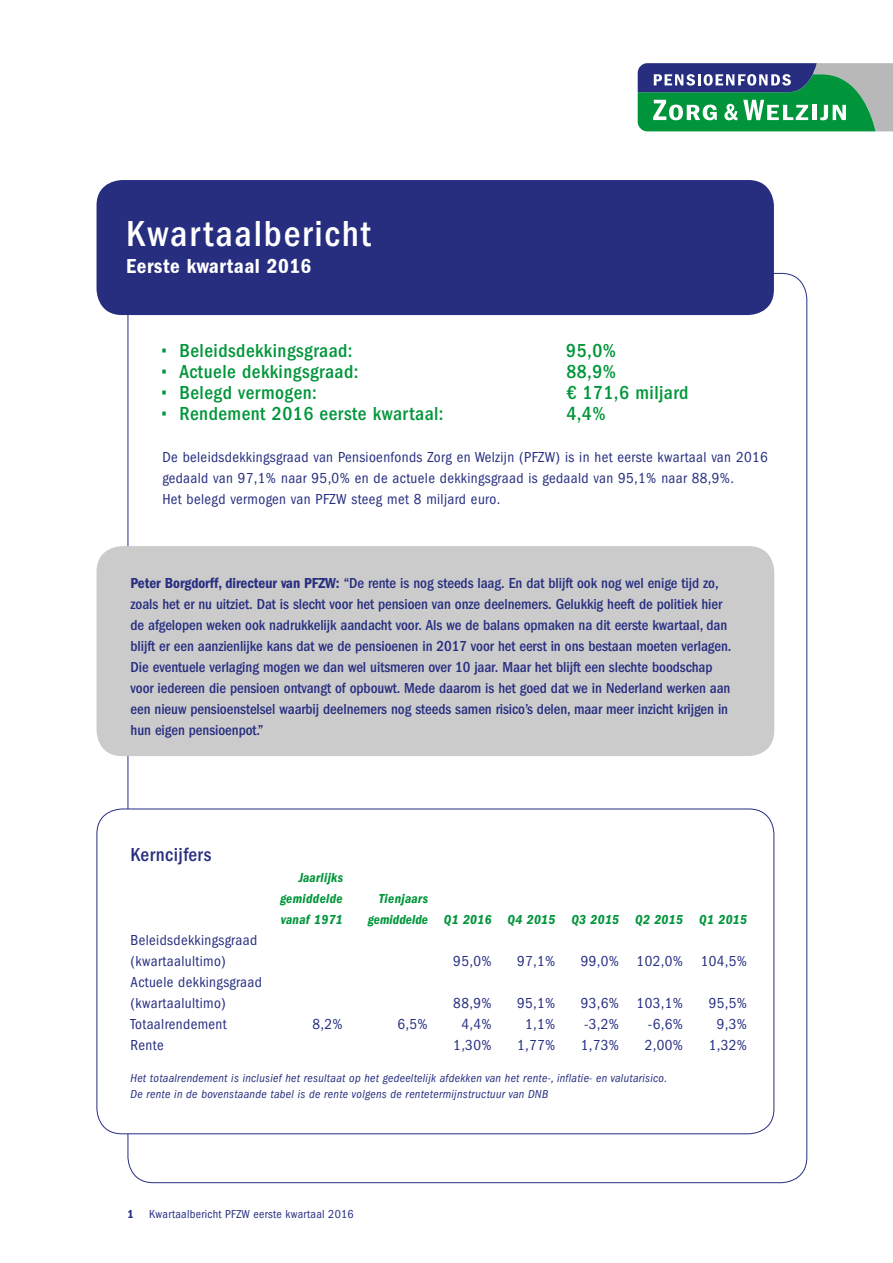
<style>
.page{position:relative;width:893px;height:1263px;background:#fff}
.page>*{position:absolute;margin:0;border:0;box-sizing:border-box;transform-origin:0 0}
.t1{font:500 condensed 37.5px "ITC Franklin Gothic Std";letter-spacing:.05em;color:#fff}
.t2{font:21px "ITC Franklin Gothic Std Dm Cd";letter-spacing:.025em;color:#fff}
.t3{font:500 condensed 19.5px "ITC Franklin Gothic Std";letter-spacing:.025em;color:#00953a}
.t4{font:500 condensed 19.5px "ITC Franklin Gothic Std";letter-spacing:.025em;color:#272e80}
.t5{font:500 condensed 15px/21px "ITC Franklin Gothic Std";letter-spacing:-.005em;color:#272e80}
.t6{font:condensed 15px/21px "ITC Franklin Gothic Std";letter-spacing:.025em;color:#272e80}
.t7{font:13.5px/21px "ITC Franklin Gothic Std Dm Cd It";letter-spacing:.025em;color:#00953a;text-align:right}
.t8{font:italic condensed 12px/16.5px "ITC Franklin Gothic Std";letter-spacing:.025em;color:#272e80}
.t9{font:condensed 12px "ITC Franklin Gothic Std";letter-spacing:.025em;color:#272e80}
.t10{font:12px "ITC Franklin Gothic Std Dm Cd";color:#272e80}
.s1{font-weight:400;font-size:33.75px}
.s2{font-family:"ITC Franklin Gothic Std Dm Cd";font-weight:400;font-stretch:normal}
</style>
<div class="page">
<div style="left:97px;top:180px;width:677px;height:135px;background:#272e80;border-radius:26px"></div>
<svg style="left:638px;top:63px;width:255px;height:68px;background:#499079"></svg>
<div style="left:97px;top:546px;width:677px;height:210px;background:#cbcbcb;border-radius:26px"></div>
<h1 class="t1" style="left:126px;top:212px;width:246px">Kwartaalbericht</h1>
<h2 class="t2" style="left:126px;top:254px;width:187px">Eerste kwartaal 2016</h2>
<h3 class="t3" style="left:162px;top:339px;width:192px"><span class="s1">•</span> Beleidsdekkingsgraad:</h3>
<h3 class="t3" style="left:566px;top:339px;width:51px">95,0%</h3>
<h3 class="t3" style="left:162px;top:360px;width:198px"><span class="s1">•</span> Actuele dekkingsgraad:</h3>
<h3 class="t3" style="left:566px;top:360px;width:51px">88,9%</h3>
<h3 class="t3" style="left:162px;top:381px;width:156px"><span class="s1">•</span> Belegd vermogen:</h3>
<h3 class="t3" style="left:566px;top:381px;width:124px">€ 171,6 miljard</h3>
<h3 class="t3" style="left:162px;top:402px;width:283px"><span class="s1">•</span> Rendement 2016 eerste kwartaal:</h3>
<h3 class="t3" style="left:566px;top:402px;width:41px">4,4%</h3>
<p class="t6" style="left:162px;top:447px;width:607px">De beleidsdekkingsgraad van Pensioenfonds Zorg en Welzijn (PFZW) is in het eerste kwartaal van 2016 gedaald van 97,1% naar 95,0% en de actuele dekkingsgraad is gedaald van 95,1% naar 88,9%.<br>Het belegd vermogen van PFZW steeg met 8 miljard euro.</p>
<p class="t5" style="left:131px;top:573px;width:602px"><span class="s2">Peter Borgdorff, directeur van PFZW:</span> “De rente is nog steeds laag. En dat blijft ook nog wel enige tijd zo, zoals het er nu uitziet. Dat is slecht voor het pensioen van onze deelnemers. Gelukkig heeft de politiek hier de afgelopen weken ook nadrukkelijk aandacht voor. Als we de balans opmaken na dit eerste kwartaal, dan blijft er een aanzienlijke kans dat we de pensioenen in 2017 voor het eerst in ons bestaan moeten verlagen.<br>Die eventuele verlaging mogen we dan wel uitsmeren over 10 jaar. Maar het blijft een slechte boodschap voor iedereen die pensioen ontvangt of opbouwt. Mede daarom is het goed dat we in Nederland werken aan een nieuw pensioenstelsel waarbij deelnemers nog steeds samen risico’s delen, maar meer inzicht krijgen in hun eigen pensioenpot.”</p>
<h3 class="t4" style="left:131px;top:844px;width:82px">Kerncijfers</h3>
<p class="t6" style="left:131px;top:930px;width:128px">Beleidsdekkingsgraad (kwartaalultimo)</p>
<p class="t6" style="left:131px;top:972px;width:133px">Actuele dekkingsgraad (kwartaalultimo)</p>
<p class="t7" style="left:280px;top:867px;width:65px">Jaarlijks gemiddelde</p>
<p class="t7" style="left:379px;top:888px;width:51px">Tienjaars</p>
<p class="t7" style="left:281px;top:909px;width:63px">vanaf 1971</p>
<p class="t7" style="left:368px;top:909px;width:381px">gemiddelde Q1 2016 Q4 2015 Q3 2015 Q2 2015 Q1 2015</p>
<p class="t6" style="left:453px;top:951px;width:40px">95,0%</p>
<p class="t6" style="left:517px;top:951px;width:40px">97,1%</p>
<p class="t6" style="left:581px;top:951px;width:168px">99,0% 102,0% 104,5%</p>
<p class="t6" style="left:453px;top:993px;width:40px">88,9%</p>
<p class="t6" style="left:517px;top:993px;width:40px">95,1%</p>
<p class="t6" style="left:581px;top:993px;width:104px">93,6% 103,1%</p>
<p class="t6" style="left:709px;top:993px;width:40px">95,5%</p>
<p class="t6" style="left:131px;top:1014px;width:98px">Totaalrendement</p>
<p class="t6" style="left:313px;top:1014px;width:32px">8,2%</p>
<p class="t6" style="left:398px;top:1014px;width:32px">6,5%</p>
<p class="t6" style="left:461px;top:1014px;width:32px">4,4%</p>
<p class="t6" style="left:525px;top:1014px;width:32px">1,1%</p>
<p class="t6" style="left:584px;top:1014px;width:36px">-3,2%</p>
<p class="t6" style="left:648px;top:1014px;width:36px">-6,6%</p>
<p class="t6" style="left:717px;top:1014px;width:32px">9,3%</p>
<p class="t6" style="left:131px;top:1035px;width:35px">Rente</p>
<p class="t6" style="left:453px;top:1035px;width:40px">1,30%</p>
<p class="t6" style="left:517px;top:1035px;width:40px">1,77%</p>
<p class="t6" style="left:581px;top:1035px;width:40px">1,73%</p>
<p class="t6" style="left:645px;top:1035px;width:40px">2,00%</p>
<p class="t6" style="left:709px;top:1035px;width:40px">1,32%</p>
<p class="t8" style="left:131px;top:1069px;width:538px">Het totaalrendement is inclusief het resultaat op het gedeeltelijk afdekken van het rente-, inflatie- en valutarisico.<br>De rente in de bovenstaande tabel is de rente volgens de rentetermijnstructuur van DNB</p>
<p class="t10" style="left:128px;top:1207px;width:8px">1</p>
<p class="t9" style="left:149px;top:1207px;width:206px">Kwartaalbericht PFZW eerste kwartaal 2016</p>
</div>
